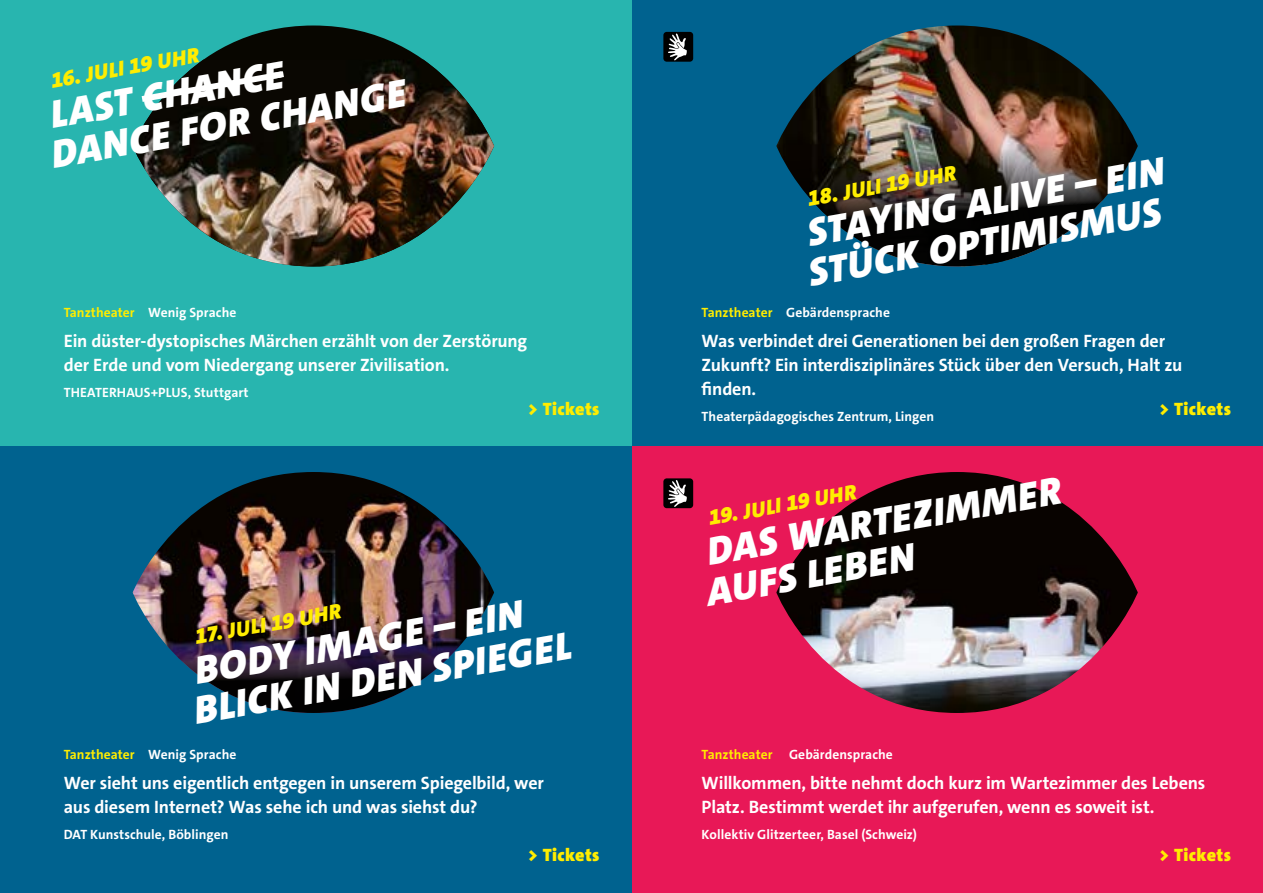
<style>
.page{position:relative;width:1263px;height:893px;background:#fff}
.page>*{position:absolute;margin:0;border:0;box-sizing:border-box;transform-origin:0 0}
.t1{font:italic 900 39.6px/39.6px "The Sans C5";color:#fff}
.t2{font:italic 900 21.6px "The Sans C5";color:#ffed00}
.t3{font:700 18px/24px "The Sans C5";letter-spacing:-.01em;color:#fff}
.t4{font:900 18px "The Sans C5";letter-spacing:.02em;color:#ffed00}
.t5{font:700 13.5px "The Sans C5";letter-spacing:.005em;color:#fff}
.s1{color:#ffed00}
</style>
<div class="page">
<div style="left:631px;top:0;width:632px;height:446px;background:#00628f"></div>
<div style="left:0;top:0;width:631px;height:446px;background:#28b5af"></div>
<div style="left:631px;top:446px;width:632px;height:447px;background:#e81857"></div>
<div style="left:0;top:446px;width:631px;height:447px;background:#00628f"></div>
<img style="left:133px;top:472px;width:361px;height:241px;border-radius:50%">
<img style="left:776px;top:26px;width:362px;height:240px;border-radius:50%">
<img style="left:776px;top:472px;width:362px;height:241px">
<div style="left:133px;top:26px;width:361px;height:240px;background:#080600;border-radius:50%"></div>
<img style="left:133px;top:60px;width:361px;height:206px">
<svg style="left:135px;top:67px;width:155px;height:39px"></svg>
<svg style="left:663px;top:32px;width:30px;height:30px"></svg>
<svg style="left:663px;top:478px;width:30px;height:30px"></svg>
<p class="t2" style="left:49px;top:67px;width:151px;rotate:-10deg">16. JULI 19 UHR</p>
<h1 class="t1" style="left:41px;top:97px;width:361px;rotate:-10deg">LAST CHANCE<br>DANCE FOR CHANGE</h1>
<p class="t5" style="left:64px;top:304px;width:174px"><span class="s1">Tanztheater</span> Wenig Sprache</p>
<p class="t3" style="left:64px;top:330px;width:465px">Ein düster-dystopisches Märchen erzählt von der Zerstörung der Erde und vom Niedergang unserer Zivilisation.</p>
<p class="t5" style="left:64px;top:384px;width:186px">THEATERHAUS+PLUS, Stuttgart</p>
<p class="t4" style="left:528px;top:397px;width:73px">&gt; Tickets</p>
<h1 class="t1" style="left:184px;top:653px;width:384px;rotate:-10deg">BODY IMAGE – EIN<br>BLICK IN DEN SPIEGEL</h1>
<p class="t2" style="left:193px;top:623px;width:149px;rotate:-10deg">17. JULI 19 UHR</p>
<p class="t5" style="left:64px;top:746px;width:174px"><span class="s1">Tanztheater</span> Wenig Sprache</p>
<p class="t3" style="left:64px;top:771px;width:482px">Wer sieht uns eigentlich entgegen in unserem Spiegelbild, wer aus diesem Internet? Was sehe ich und was siehst du?</p>
<p class="t5" style="left:64px;top:826px;width:166px">DAT Kunstschule, Böblingen</p>
<p class="t4" style="left:528px;top:843px;width:73px">&gt; Tickets</p>
<h1 class="t1" style="left:798px;top:215px;width:369px;rotate:-10deg">STAYING ALIVE – EIN<br>STÜCK OPTIMISMUS</h1>
<p class="t2" style="left:806px;top:185px;width:152px;rotate:-10deg">18. JULI 19 UHR</p>
<p class="t5" style="left:702px;top:304px;width:190px"><span class="s1">Tanztheater</span> Gebärdensprache</p>
<p class="t3" style="left:702px;top:330px;width:482px">Was verbindet drei Generationen bei den großen Fragen der<br>Zukunft? Ein interdisziplinäres Stück über den Versuch, Halt zu finden.</p>
<p class="t5" style="left:702px;top:408px;width:234px">Theaterpädagogisches Zentrum, Lingen</p>
<p class="t4" style="left:1159px;top:397px;width:73px">&gt; Tickets</p>
<h1 class="t1" style="left:696px;top:534px;width:368px;rotate:-10deg">DAS WARTEZIMMER<br>AUFS LEBEN</h1>
<p class="t2" style="left:706px;top:504px;width:151px;rotate:-10deg">19. JULI 19 UHR</p>
<p class="t5" style="left:702px;top:746px;width:193px"><span class="s1">Tanztheater</span> Gebärdensprache</p>
<p class="t3" style="left:702px;top:771px;width:505px">Willkommen, bitte nehmt doch kurz im Wartezimmer des Lebens<br>Platz. Bestimmt werdet ihr aufgerufen, wenn es soweit ist.</p>
<p class="t5" style="left:702px;top:826px;width:217px">Kollektiv Glitzerteer, Basel (Schweiz)</p>
<p class="t4" style="left:1159px;top:843px;width:73px">&gt; Tickets</p>
</div>
